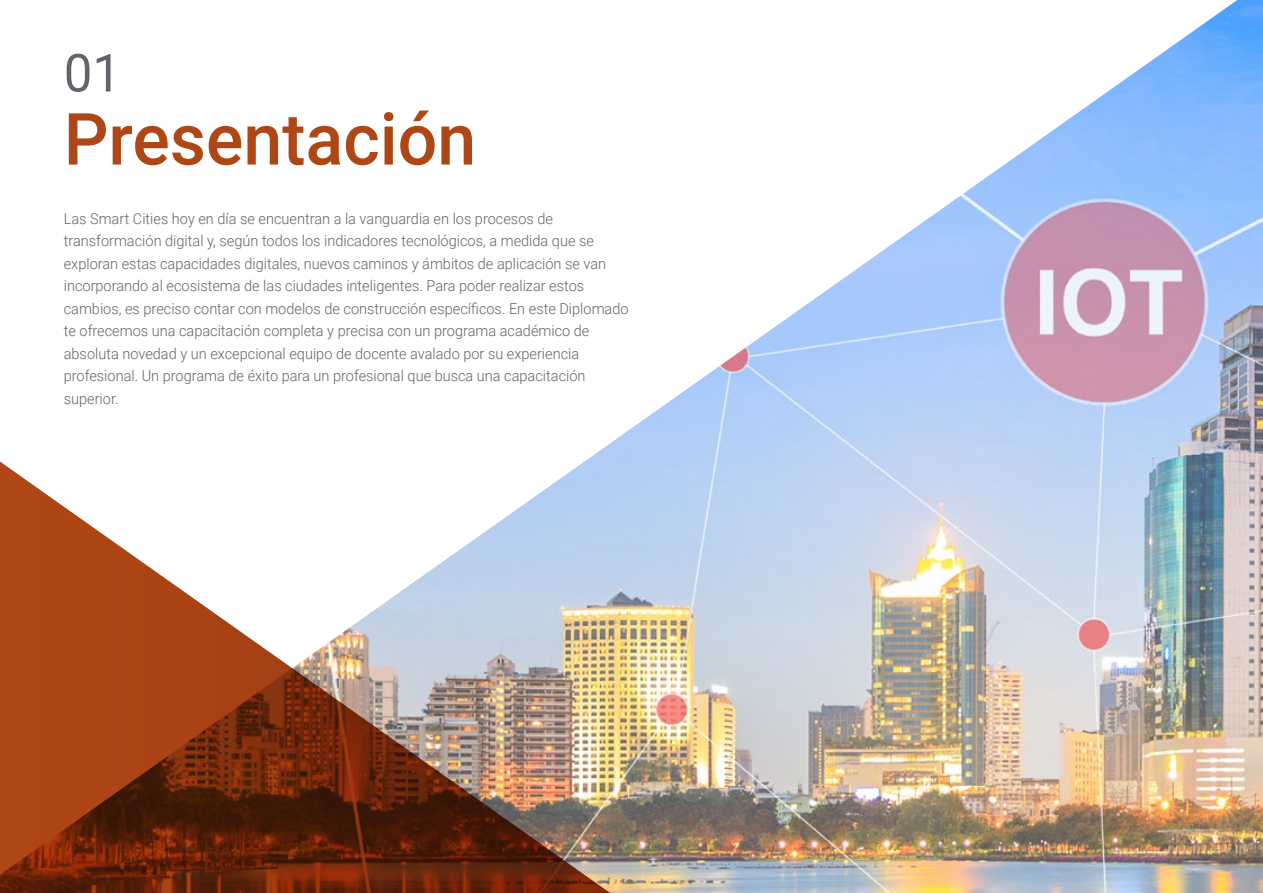
<style>
.page{position:relative;width:1263px;height:893px;background:#fff}
.page>*{position:absolute;margin:0;border:0;box-sizing:border-box;transform-origin:0 0}
.t1{font:500 72px "Roboto";color:#ae4615}
.t2{font:52.5px "Roboto";color:#61646a}
.t3{font:300 15px/22.5px "Roboto";color:#61646a}
</style>
<div class="page">
<img style="left:607px;top:0;width:656px;height:893px">
<img style="left:0;top:446px;width:640px;height:447px">
<h2 class="t2" style="left:64px;top:36px;width:59px">01</h2>
<h1 class="t1" style="left:64px;top:89px;width:414px">Presentación</h1>
<p class="t3" style="left:64px;top:207px;width:566px">Las Smart Cities hoy en día se encuentran a la vanguardia en los procesos de transformación digital y, según todos los indicadores tecnológicos, a medida que se exploran estas capacidades digitales, nuevos caminos y ámbitos de aplicación se van incorporando al ecosistema de las ciudades inteligentes. Para poder realizar estos cambios, es preciso contar con modelos de construcción específicos. En este Diplomado te ofrecemos una capacitación completa y precisa con un programa académico de absoluta novedad y un excepcional equipo de docente avalado por su experiencia profesional. Un programa de éxito para un profesional que busca una capacitación superior.</p>
</div>
